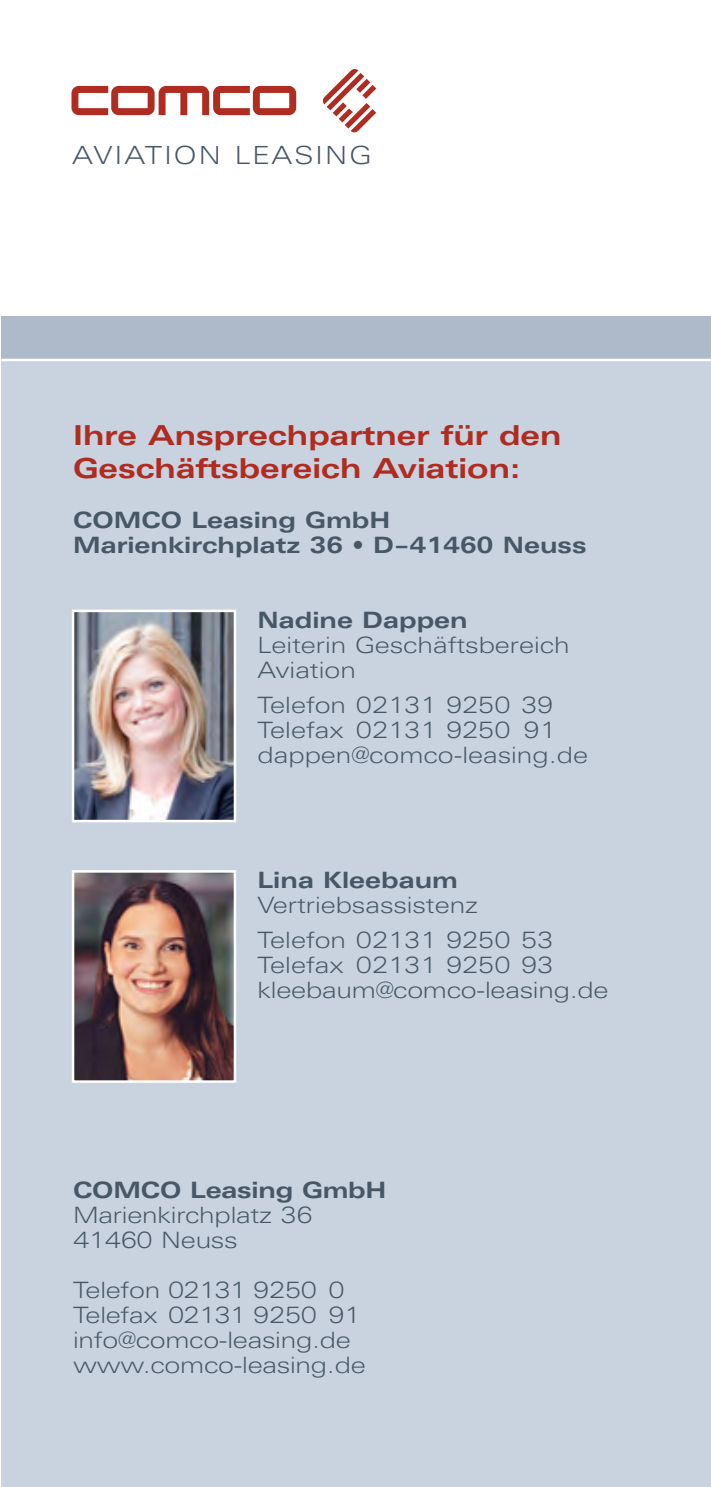
<style>
.page{position:relative;width:711px;height:1487px;background:#fff}
.page>*{position:absolute;margin:0;border:0;box-sizing:border-box;transform-origin:0 0}
.t1{font:700 27.5px/32.5px "Linotype Univers Extd";color:#b02b20}
.t2{font:300 25px "Linotype Univers Extd";letter-spacing:.085em;color:#475766}
.t3{font:300 22.5px/25px "Linotype Univers Extd";color:#475766}
.t4{font:700 22.5px/25px "Linotype Univers Extd";color:#475766}
</style>
<div class="page">
<div style="left:1px;top:340px;width:709px;height:1147px;background:#c8d3df"></div>
<div style="left:1px;top:316px;width:709px;height:43px;background:#aeb9c9"></div>
<hr style="left:1px;top:359px;width:709px;height:2px;background:#fff">
<svg style="left:322px;top:69px;width:54px;height:64px"></svg>
<svg style="left:71px;top:86px;width:225px;height:29px"></svg>
<img style="left:75px;top:612px;width:158px;height:207px">
<div style="left:72px;top:609px;width:164px;height:213px;border:2px solid #fff"></div>
<img style="left:75px;top:873px;width:158px;height:206px">
<div style="left:72px;top:870px;width:164px;height:212px;border:2px solid #fff"></div>
<p class="t2" style="left:72px;top:140px;width:300px">AVIATION LEASING</p>
<p class="t1" style="left:73px;top:419px;width:489px">Ihre Ansprechpartner für den<br>Geschäftsbereich Aviation:</p>
<p class="t4" style="left:73px;top:507px;width:514px">COMCO Leasing GmbH<br>Marienkirchplatz 36 • D–41460 Neuss</p>
<p class="t4" style="left:257px;top:607px;width:211px">Nadine Dappen</p>
<p class="t3" style="left:257px;top:632px;width:313px">Leiterin Geschäftsbereich<br>Aviation</p>
<p class="t3" style="left:257px;top:692px;width:332px">Telefon 02131 9250 39<br>Telefax 02131 9250 91 dappen@comco-leasing.de</p>
<p class="t4" style="left:257px;top:867px;width:202px">Lina Kleebaum</p>
<p class="t3" style="left:257px;top:887px;width:297px;line-height:35px">Vertriebsassistenz<br>Telefon 02131 9250 53</p>
<p class="t3" style="left:257px;top:952px;width:352px">Telefax 02131 9250 93 kleebaum@comco-leasing.de</p>
<p class="t4" style="left:73px;top:1177px;width:315px">COMCO Leasing GmbH</p>
<p class="t3" style="left:73px;top:1202px;width:241px">Marienkirchplatz 36<br>41460 Neuss</p>
<p class="t3" style="left:73px;top:1277px;width:294px">Telefon 02131 9250 0<br>Telefax 02131 9250 91 info@comco-leasing.de www.comco-leasing.de</p>
</div>
